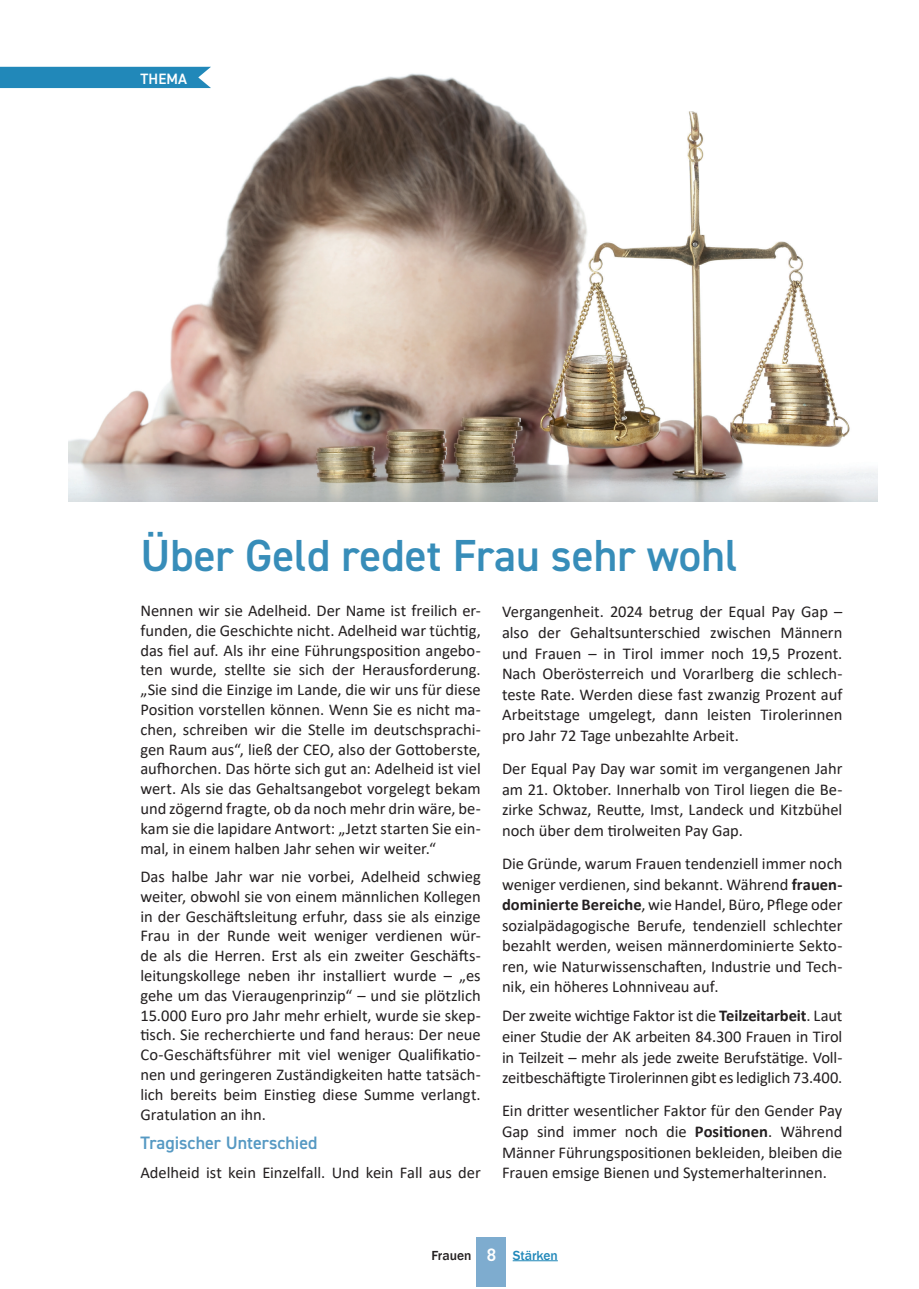
<style>
.page{position:relative;width:919px;height:1289px;background:#fff}
.page>*{position:absolute;margin:0;border:0;box-sizing:border-box;transform-origin:0 0}
.t1{font:600 45px "DIN2014";color:#378db9}
.t2{font:600 18px "DIN2014";color:#5699c3}
.t3{font:16.5px/19.8px "Calibri";letter-spacing:-.005em;color:#231f20;text-align:justify}
.t4{font:600 15px "DIN2014";letter-spacing:.01em;color:#fff}
.t5{font:500 13.5px "Franklin Gothic";color:#2188b9}
.s1{font-weight:700}
.s2{color:#231f20}
.s3{font-family:"DIN2014";font-weight:600;font-size:18px;color:#fff}
</style>
<div class="page">
<img style="left:69px;top:66px;width:808px;height:436px">
<div style="left:0;top:67px;width:211px;height:21px;background:#2188b9"></div>
<hr style="left:512px;top:1260px;width:45px;height:1px;background:#2188b9">
<div style="left:476px;top:1237px;width:30px;height:49px;background:#7eaccf"></div>
<p class="t4" style="left:140px;top:68px;width:48px">THEMA</p>
<h1 class="t1" style="left:140px;top:525px;width:598px">Über Geld redet Frau sehr wohl</h1>
<p class="t3" style="left:140px;top:600px;width:342px">Nennen wir sie Adelheid. Der Name ist freilich er&shy;funden, die Geschichte nicht. Adelheid war tüchtig, das fiel auf. Als ihr eine Führungsposition angebo&shy;ten wurde, stellte sie sich der Herausforderung. „Sie sind die Einzige im Lande, die wir uns für diese Position vorstellen können. Wenn Sie es nicht ma&shy;chen, schreiben wir die Stelle im deutschsprachi&shy;gen Raum aus“, ließ der CEO, also der Gottoberste, aufhorchen. Das hörte sich gut an: Adelheid ist viel wert. Als sie das Gehaltsangebot vorgelegt bekam und zögernd fragte, ob da noch mehr drin wäre, be&shy;kam sie die lapidare Antwort: „Jetzt starten Sie ein&shy;mal, in einem halben Jahr sehen wir weiter.“</p>
<p class="t3" style="left:140px;top:866px;width:342px">Das halbe Jahr war nie vorbei, Adelheid schwieg weiter, obwohl sie von einem männlichen Kollegen in der Geschäftsleitung erfuhr, dass sie als einzige Frau in der Runde weit weniger verdienen wür&shy;de als die Herren. Erst als ein zweiter Geschäfts&shy;leitungskollege neben ihr installiert wurde – „es gehe um das Vieraugenprinzip“ – und sie plötzlich 15.000 Euro pro Jahr mehr erhielt, wurde sie skep&shy;tisch. Sie recherchierte und fand heraus: Der neue Co-Geschäftsführer mit viel weniger Qualifikatio&shy;nen und geringeren Zuständigkeiten hatte tatsäch&shy;lich bereits beim Einstieg diese Summe verlangt.<br>Gratulation an ihn.</p>
<p class="t2" style="left:140px;top:1130px;width:179px">Tragischer Unterschied</p>
<p class="t3" style="left:140px;top:1162px;width:342px">Adelheid ist kein Einzelfall. Und kein Fall aus der</p>
<p class="t3" style="left:502px;top:601px;width:342px;line-height:20.5px">Vergangenheit. 2024 betrug der Equal Pay Gap – also der Gehaltsunterschied zwischen Männern und Frauen – in Tirol immer noch 19,5 Prozent.<br>Nach Oberösterreich und Vorarlberg die schlech&shy;teste Rate. Werden diese fast zwanzig Prozent auf Arbeitstage umgelegt, dann leisten Tirolerinnen pro Jahr 72 Tage unbezahlte Arbeit.</p>
<p class="t3" style="left:502px;top:758px;width:342px;line-height:20.5px">Der Equal Pay Day war somit im vergangenen Jahr am 21. Oktober. Innerhalb von Tirol liegen die Be&shy;zirke Schwaz, Reutte, Imst, Landeck und Kitzbühel noch über dem tirolweiten Pay Gap.</p>
<p class="t3" style="left:502px;top:852px;width:342px;line-height:20.5px">Die Gründe, warum Frauen tendenziell immer noch weniger verdienen, sind bekannt. Während <span class="s1">frauen&shy;dominierte Bereiche</span>, wie Handel, Büro, Pflege oder sozialpädagogische Berufe, tendenziell schlechter bezahlt werden, weisen männerdominierte Sekto&shy;ren, wie Naturwissenschaften, Industrie und Tech&shy;nik, ein höheres Lohnniveau auf.</p>
<p class="t3" style="left:502px;top:1005px;width:342px;line-height:20.5px">Der zweite wichtige Faktor ist die <span class="s1">Teilzeitarbeit</span>. Laut einer Studie der AK arbeiten 84.300 Frauen in Tirol in Teilzeit – mehr als jede zweite Berufstätige. Voll&shy;zeitbeschäftigte Tirolerinnen gibt es lediglich 73.400.</p>
<p class="t3" style="left:502px;top:1100px;width:342px;line-height:20.5px">Ein dritter wesentlicher Faktor für den Gender Pay Gap sind immer noch die <span class="s1">Positionen</span>. Während Männer Führungspositionen bekleiden, bleiben die Frauen emsige Bienen und Systemerhalterinnen.</p>
<p class="t5" style="left:431px;top:1246px;width:128px"><span class="s2">Frauen</span> <span class="s3">8</span> Stärken</p>
</div>
